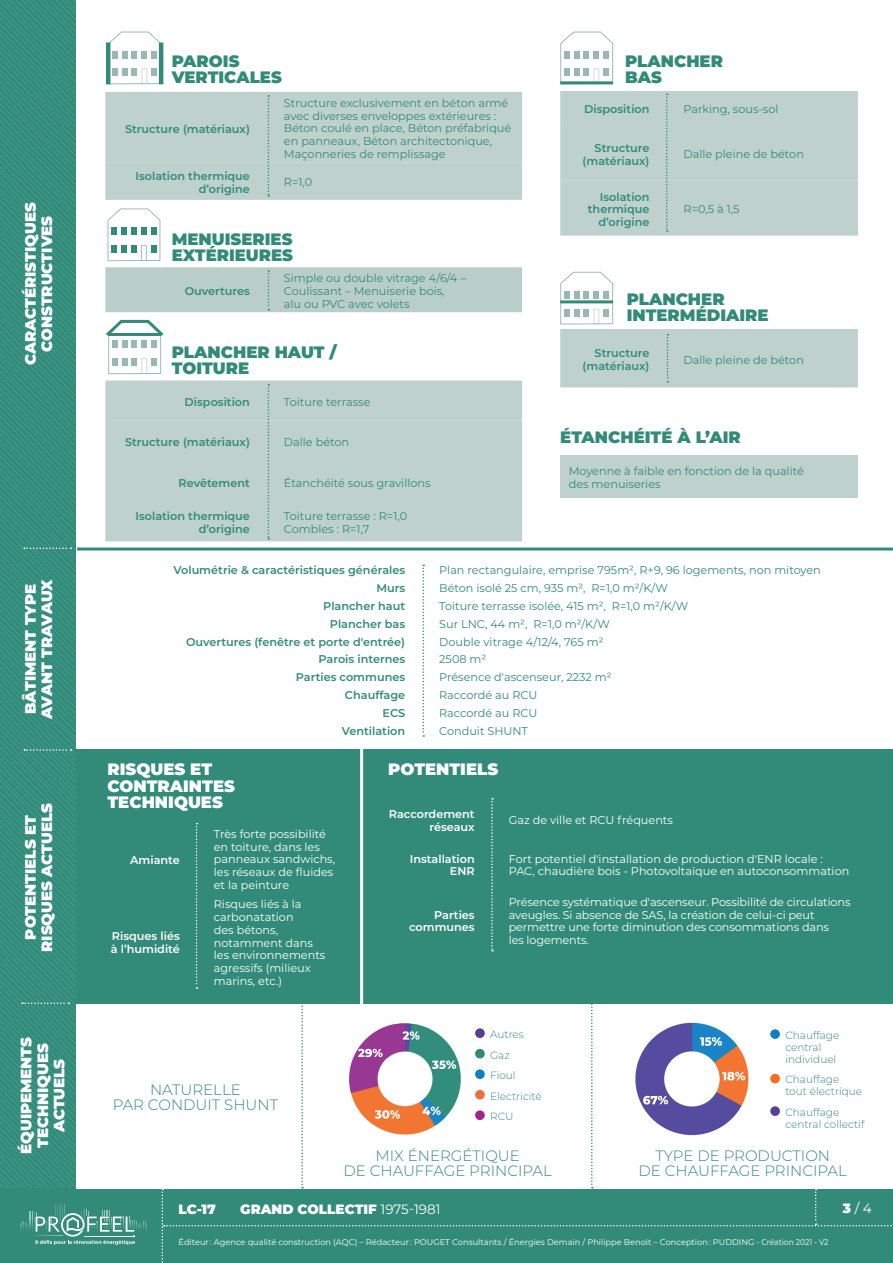
<style>
.page{position:relative;width:893px;height:1263px;background:#fff}
.page>*{position:absolute;margin:0;border:0;box-sizing:border-box;transform-origin:0 0}
.t1{font:900 16.5px/16.5px "Montserrat";color:#328b79}
.t2{font:900 16.5px/16.5px "Montserrat";color:#fff}
.t3{font:900 15px/16.5px "Montserrat";color:#fff;text-align:center}
.t4{font:300 15px/15px "Montserrat";color:#328b79;text-align:center}
.t5{font:900 13.5px "Montserrat";color:#fff}
.t6{font:13.5px "Montserrat";color:#fff}
.t7{font:11.25px/12.8px "Montserrat";color:#328b79}
.t8{font:11.25px/12.8px "Montserrat";color:#fff}
.t9{font:600 11.25px/12.8px "Montserrat";color:#328b79;text-align:right}
.t10{font:600 11.25px/12.8px "Montserrat";color:#fff;text-align:right}
.t11{font:300 10.5px/20.5px "Montserrat";color:#328b79}
.t12{font:8.25px "Montserrat";color:#fff}
.s1{font-weight:400}
.s2{font-weight:900}
</style>
<div class="page">
<svg style="left:0;top:0;width:77px;height:1188px;fill:#328c7a"></svg>
<div style="left:0;top:1188px;width:893px;height:75px;background:#328b79"></div>
<svg style="left:20px;top:1204px;width:127px;height:41px"></svg>
<div style="left:77px;top:750px;width:816px;height:254px;background:#328b79"></div>
<div style="left:560px;top:455px;width:298px;height:43px;background:#bed1cc"></div>
<div style="left:105px;top:92px;width:417px;height:108px;background:#bed1cc"></div>
<div style="left:105px;top:380px;width:417px;height:159px;background:#bed1cc"></div>
<div style="left:560px;top:91px;width:298px;height:145px;background:#bed1cc"></div>
<svg style="left:422px;top:564px;width:2px;height:173px"></svg>
<hr style="left:77px;top:547px;width:816px;height:3px;background:#328b79">
<svg style="left:22px;top:1002px;width:47px;height:2px"></svg>
<svg style="left:24px;top:749px;width:47px;height:2px"></svg>
<svg style="left:24px;top:547px;width:47px;height:2px"></svg>
<svg style="left:162px;top:999px;width:731px;height:264px"></svg>
<img style="left:335px;top:1010px;width:130px;height:131px">
<img style="left:629px;top:1011px;width:125px;height:128px">
<div style="left:475px;top:1028px;width:10px;height:10px;background:#573e99;border-radius:50%"></div>
<div style="left:475px;top:1049px;width:10px;height:9px;background:#328b79;border-radius:50%"></div>
<div style="left:475px;top:1069px;width:10px;height:10px;background:#0c81c5;border-radius:50%"></div>
<div style="left:475px;top:1090px;width:10px;height:9px;background:#ea713f;border-radius:50%"></div>
<div style="left:475px;top:1110px;width:10px;height:10px;background:#a2238e;border-radius:50%"></div>
<div style="left:770px;top:1029px;width:10px;height:10px;background:#0c81c5;border-radius:50%"></div>
<div style="left:770px;top:1074px;width:10px;height:9px;background:#f36e21;border-radius:50%"></div>
<div style="left:770px;top:1106px;width:10px;height:10px;background:#573e99;border-radius:50%"></div>
<svg style="left:108px;top:32px;width:53px;height:52px"></svg>
<hr style="left:159px;top:43px;width:4px;height:41px;background:#328b79">
<hr style="left:106px;top:43px;width:4px;height:41px;background:#328b79">
<svg style="left:560px;top:272px;width:298px;height:115px"></svg>
<svg style="left:560px;top:32px;width:53px;height:49px"></svg>
<svg style="left:108px;top:208px;width:52px;height:53px"></svg>
<svg style="left:105px;top:267px;width:417px;height:107px"></svg>
<hr style="left:560px;top:300px;width:53px;height:3px;background:#328b79">
<hr style="left:560px;top:81px;width:53px;height:3px;background:#328b79">
<svg style="left:196px;top:823px;width:1px;height:166px"></svg>
<svg style="left:491px;top:798px;width:2px;height:153px"></svg>
<hr style="left:360px;top:748px;width:3px;height:259px;background:#fff">
<h2 class="t3" style="left:21px;top:365px;width:164px;rotate:-90deg">CARACTÉRISTIQUES<br>CONSTRUCTIVES</h2>
<h2 class="t3" style="left:21px;top:719px;width:141px;rotate:-90deg">BÂTIMENT TYPE<br>AVANT TRAVAUX</h2>
<h2 class="t3" style="left:21px;top:952px;width:150px;rotate:-90deg">POTENTIELS ET<br>RISQUES ACTUELS</h2>
<h2 class="t3" style="left:17px;top:1154px;width:119px;rotate:-90deg">ÉQUIPEMENTS<br>TECHNIQUES<br>ACTUELS</h2>
<h1 class="t1" style="left:172px;top:51px;width:112px">PAROIS<br>VERTICALES</h1>
<h1 class="t1" style="left:625px;top:51px;width:99px">PLANCHER<br>BAS</h1>
<p class="t9" style="left:125px;top:122px;width:126px">Structure (matériaux)</p>
<p class="t7" style="left:284px;top:96px;width:229px">Structure exclusivement en béton armé avec diverses enveloppes extérieures :<br>Béton coulé en place, Béton préfabriqué en panneaux, Béton architectonique, Maçonneries de remplissage</p>
<p class="t9" style="left:135px;top:169px;width:116px">Isolation thermique d’origine</p>
<p class="t7" style="left:284px;top:176px;width:30px">R=1,0</p>
<h1 class="t1" style="left:172px;top:230px;width:123px">MENUISERIES<br>EXTÉRIEURES</h1>
<p class="t9" style="left:185px;top:284px;width:67px">Ouvertures</p>
<p class="t7" style="left:284px;top:272px;width:183px">Simple ou double vitrage 4/6/4 –<br>Coulissant – Menuiserie bois,<br>alu ou PVC avec volets</p>
<h1 class="t1" style="left:172px;top:342px;width:166px">PLANCHER HAUT /<br>TOITURE</h1>
<p class="t9" style="left:185px;top:395px;width:67px">Disposition</p>
<p class="t7" style="left:284px;top:395px;width:88px">Toiture terrasse</p>
<p class="t9" style="left:125px;top:435px;width:126px">Structure (matériaux)</p>
<p class="t7" style="left:284px;top:435px;width:67px">Dalle béton</p>
<p class="t9" style="left:179px;top:476px;width:73px">Revêtement</p>
<p class="t7" style="left:284px;top:476px;width:148px">Étanchéité sous gravillons</p>
<p class="t9" style="left:135px;top:509px;width:116px">Isolation thermique d’origine</p>
<p class="t7" style="left:284px;top:510px;width:125px">Toiture terrasse : R=1,0<br>Combles : R=1,7</p>
<p class="t9" style="left:584px;top:103px;width:67px">Disposition</p>
<p class="t7" style="left:684px;top:103px;width:96px">Parking, sous-sol</p>
<p class="t9" style="left:583px;top:141px;width:68px">Structure (matériaux)</p>
<p class="t7" style="left:684px;top:147px;width:122px">Dalle pleine de béton</p>
<p class="t9" style="left:588px;top:190px;width:63px">Isolation thermique d’origine</p>
<p class="t7" style="left:684px;top:203px;width:58px">R=0,5 à 1,5</p>
<h1 class="t1" style="left:627px;top:290px;width:143px">PLANCHER<br>INTERMÉDIAIRE</h1>
<p class="t9" style="left:583px;top:346px;width:68px">Structure (matériaux)</p>
<p class="t7" style="left:684px;top:353px;width:122px">Dalle pleine de béton</p>
<h1 class="t1" style="left:560px;top:428px;width:182px">ÉTANCHÉITÉ À L’AIR</h1>
<p class="t7" style="left:569px;top:464px;width:237px">Moyenne à faible en fonction de la qualité des menuiseries</p>
<p class="t9" style="left:174px;top:563px;width:233px">Volumétrie &amp; caractéristiques générales</p>
<p class="t7" style="left:439px;top:563px;width:383px">Plan rectangulaire, emprise 795m², R+9, 96 logements, non mitoyen</p>
<p class="t9" style="left:376px;top:581px;width:30px">Murs</p>
<p class="t7" style="left:439px;top:581px;width:230px">Béton isolé 25 cm, 935 m², R=1,0 m²/K/W</p>
<p class="t9" style="left:323px;top:599px;width:84px">Plancher haut</p>
<p class="t7" style="left:439px;top:599px;width:251px">Toiture terrasse isolée, 415 m², R=1,0 m²/K/W</p>
<p class="t9" style="left:330px;top:617px;width:77px">Plancher bas</p>
<p class="t7" style="left:439px;top:617px;width:172px">Sur LNC, 44 m², R=1,0 m²/K/W</p>
<p class="t9" style="left:186px;top:635px;width:221px">Ouvertures (fenêtre et porte d'entrée)</p>
<p class="t7" style="left:439px;top:635px;width:166px">Double vitrage 4/12/4, 765 m²</p>
<p class="t9" style="left:319px;top:652px;width:88px">Parois internes</p>
<p class="t7" style="left:439px;top:653px;width:49px">2508 m²</p>
<p class="t9" style="left:296px;top:670px;width:111px">Parties communes</p>
<p class="t7" style="left:439px;top:670px;width:174px">Présence d'ascenseur, 2232 m²</p>
<p class="t9" style="left:345px;top:688px;width:62px">Chauffage</p>
<p class="t7" style="left:439px;top:688px;width:100px">Raccordé au RCU</p>
<p class="t9" style="left:382px;top:706px;width:24px">ECS</p>
<p class="t7" style="left:439px;top:706px;width:100px">Raccordé au RCU</p>
<p class="t9" style="left:342px;top:724px;width:65px">Ventilation</p>
<p class="t7" style="left:439px;top:724px;width:90px">Conduit SHUNT</p>
<h1 class="t2" style="left:108px;top:760px;width:106px">RISQUES ET</h1>
<h1 class="t2" style="left:388px;top:760px;width:111px">POTENTIELS</h1>
<h1 class="t2" style="left:108px;top:777px;width:129px">CONTRAINTES<br>TECHNIQUES</h1>
<p class="t10" style="left:389px;top:807px;width:87px">Raccordement réseaux</p>
<p class="t8" style="left:509px;top:813px;width:166px">Gaz de ville et RCU fréquents</p>
<p class="t10" style="left:410px;top:852px;width:67px">Installation<br>ENR</p>
<p class="t8" style="left:509px;top:852px;width:342px">Fort potentiel d'installation de production d'ENR locale :<br>PAC, chaudière bois - Photovoltaïque en autoconsommation</p>
<p class="t10" style="left:409px;top:908px;width:67px">Parties communes</p>
<p class="t8" style="left:214px;top:827px;width:123px">Très forte possibilité en toiture, dans les panneaux sandwichs, les réseaux de fluides et la peinture</p>
<p class="t10" style="left:130px;top:853px;width:51px">Amiante</p>
<p class="t8" style="left:509px;top:895px;width:343px">Présence systématique d'ascenseur. Possibilité de circulations aveugles. Si absence de SAS, la création de celui-ci peut permettre une forte diminution des consommations dans<br>les logements.</p>
<p class="t8" style="left:214px;top:898px;width:113px">Risques liés à la carbonatation<br>des bétons, notamment dans les environnements agressifs (milieux marins, etc.)</p>
<p class="t10" style="left:111px;top:929px;width:70px;text-align:left">Risques liés à l’humidité</p>
<h2 class="t4" style="left:113px;top:1082px;width:167px">NATURELLE<br>PAR CONDUIT SHUNT</h2>
<p class="t11" style="left:490px;top:1024px;width:53px">Autres<br>Gaz<br>Fioul<br>Electricité<br>RCU</p>
<p class="t11" style="left:785px;top:1029px;width:56px;line-height:12px">Chauffage central individuel</p>
<p class="t11" style="left:785px;top:1073px;width:78px;line-height:12px">Chauffage tout électrique</p>
<p class="t11" style="left:785px;top:1106px;width:81px;line-height:12px">Chauffage central collectif</p>
<h2 class="t4" style="left:343px;top:1147px;width:210px">MIX ÉNERGÉTIQUE<br>DE CHAUFFAGE PRINCIPAL</h2>
<h2 class="t4" style="left:639px;top:1147px;width:210px">TYPE DE PRODUCTION<br>DE CHAUFFAGE PRINCIPAL</h2>
<p class="t5" style="left:179px;top:1199px;width:39px">LC-17</p>
<p class="t5" style="left:240px;top:1199px;width:202px">GRAND COLLECTIF <span class="s1">1975-1981</span></p>
<p class="t12" style="left:179px;top:1236px;width:651px">Éditeur : Agence qualité construction (AQC) – Rédacteur : POUGET Consultants / Énergies Demain / Philippe Benoit – Conception : PUDDING - Création 2021 - V2</p>
<p class="t6" style="left:843px;top:1199px;width:30px"><span class="s2">3</span> / 4</p>
</div>
